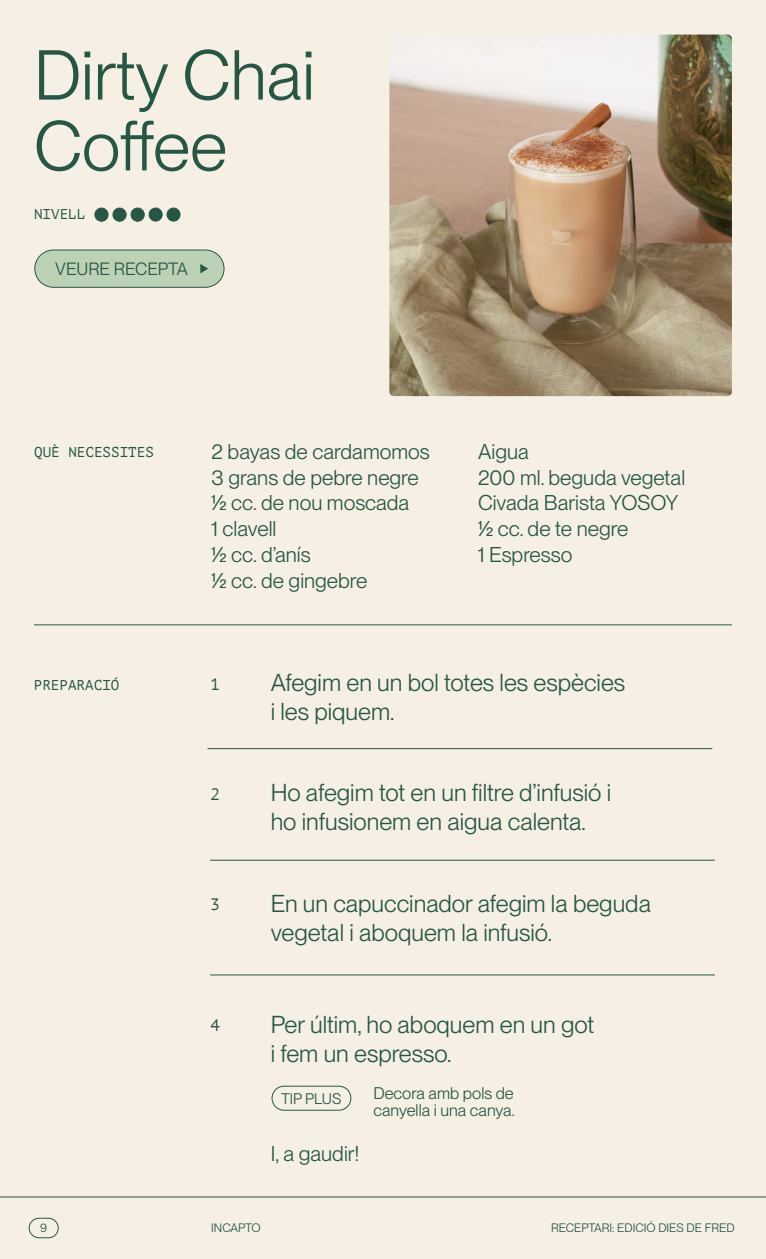
<style>
.page{position:relative;width:766px;height:1259px;background:#fff}
.page>*{position:absolute;margin:0;border:0;box-sizing:border-box;transform-origin:0 0}
.t1{font:69px/70.8px "PP Neue Montreal";color:#265744}
.t2{font:24px/28.8px "PP Neue Montreal";color:#265744}
.t3{font:21px/25.8px "PP Neue Montreal";color:#265744}
.t4{font:17.4px "PP Neue Montreal";color:#265744}
.t5{font:16.5px/16.8px "PP Neue Montreal";color:#265744}
.t6{font:16.5px "PT Mono";color:#265744}
.t7{font:15px "PP Neue Montreal";color:#265744}
.t8{font:14.25px "PT Mono";color:#265744}
.t9{font:12px "PP Neue Montreal";color:#265744}
</style>
<div class="page">
<div style="left:0;top:0;width:765px;height:1259px;background:#f6f0e4"></div>
<div style="left:29px;top:1217px;width:30px;height:21px;border:1px solid #265744;border-radius:10px"></div>
<hr style="left:0;top:1196px;width:765px;height:1px;background:#265744">
<img style="left:389px;top:35px;width:342px;height:361px">
<div style="left:95px;top:208px;width:13px;height:13px;background:#265744;border-radius:50%"></div>
<div style="left:95px;top:208px;width:13px;height:13px;border:1px solid #265744;border-radius:50%"></div>
<div style="left:113px;top:208px;width:13px;height:13px;background:#265744;border-radius:50%"></div>
<div style="left:113px;top:208px;width:13px;height:13px;border:1px solid #265744;border-radius:50%"></div>
<div style="left:131px;top:208px;width:13px;height:13px;background:#265744;border-radius:50%"></div>
<div style="left:131px;top:208px;width:13px;height:13px;border:1px solid #265744;border-radius:50%"></div>
<div style="left:149px;top:208px;width:13px;height:13px;background:#265744;border-radius:50%"></div>
<div style="left:149px;top:208px;width:13px;height:13px;border:1px solid #265744;border-radius:50%"></div>
<div style="left:167px;top:208px;width:13px;height:13px;background:#265744;border-radius:50%"></div>
<div style="left:167px;top:208px;width:13px;height:13px;border:1px solid #265744;border-radius:50%"></div>
<hr style="left:207px;top:748px;width:505px;height:1px;background:#265744">
<hr style="left:210px;top:860px;width:504px;height:1px;background:#265744">
<hr style="left:210px;top:974px;width:504px;height:1px;background:#265744">
<hr style="left:34px;top:624px;width:697px;height:1px;background:#265744">
<div style="left:35px;top:250px;width:189px;height:37px;background:#bbd2b5;border-radius:19px"></div>
<div style="left:34px;top:250px;width:190px;height:38px;border:1px solid #265744;border-radius:19px"></div>
<svg style="left:200px;top:264px;width:8px;height:9px"></svg>
<div style="left:271px;top:1085px;width:80px;height:25px;border:1px solid #265744;border-radius:12px"></div>
<h1 class="t1" style="left:34px;top:40px;width:282px">Dirty Chai<br>Coffee</h1>
<p class="t8" style="left:34px;top:206px;width:53px">NIVELL</p>
<p class="t4" style="left:55px;top:259px;width:134px">VEURE RECEPTA</p>
<p class="t8" style="left:34px;top:444px;width:121px">QUÈ NECESSITES</p>
<p class="t3" style="left:211px;top:438px;width:219px">2 bayas de cardamomos<br>3 grans de pebre negre<br>1/2 cc. de nou moscada<br>1 clavell<br>1/2 cc. d’anís<br>1/2 cc. de gingebre</p>
<p class="t3" style="left:478px;top:438px;width:208px">Aigua<br>200 ml. beguda vegetal<br>Civada Barista YOSOY<br>1/2 cc. de te negre<br>1 Espresso</p>
<p class="t8" style="left:34px;top:677px;width:87px">PREPARACIÓ</p>
<p class="t6" style="left:210px;top:675px;width:11px">1</p>
<p class="t2" style="left:270px;top:668px;width:356px">Afegim en un bol totes les espècies i les piquem.</p>
<p class="t6" style="left:210px;top:784px;width:11px">2</p>
<p class="t2" style="left:270px;top:778px;width:342px">Ho afegim tot en un filtre d’infusió i ho infusionem en aigua calenta.</p>
<p class="t6" style="left:210px;top:894px;width:11px">3</p>
<p class="t2" style="left:270px;top:889px;width:381px">En un capuccinador afegim la beguda vegetal i aboquem la infusió.</p>
<p class="t6" style="left:210px;top:1016px;width:11px">4</p>
<p class="t2" style="left:270px;top:1010px;width:325px">Per últim, ho aboquem en un got i fem un espresso.</p>
<p class="t7" style="left:281px;top:1089px;width:62px">TIP PLUS</p>
<p class="t5" style="left:373px;top:1085px;width:143px">Decora amb pols de canyella i una canya.</p>
<p class="t3" style="left:271px;top:1140px;width:90px">I, a gaudir!</p>
<p class="t9" style="left:40px;top:1220px;width:8px">9</p>
<p class="t9" style="left:211px;top:1220px;width:51px">INCAPTO</p>
<p class="t9" style="left:551px;top:1220px;width:185px">RECEPTARI: EDICIÓ DIES DE FRED</p>
</div>
